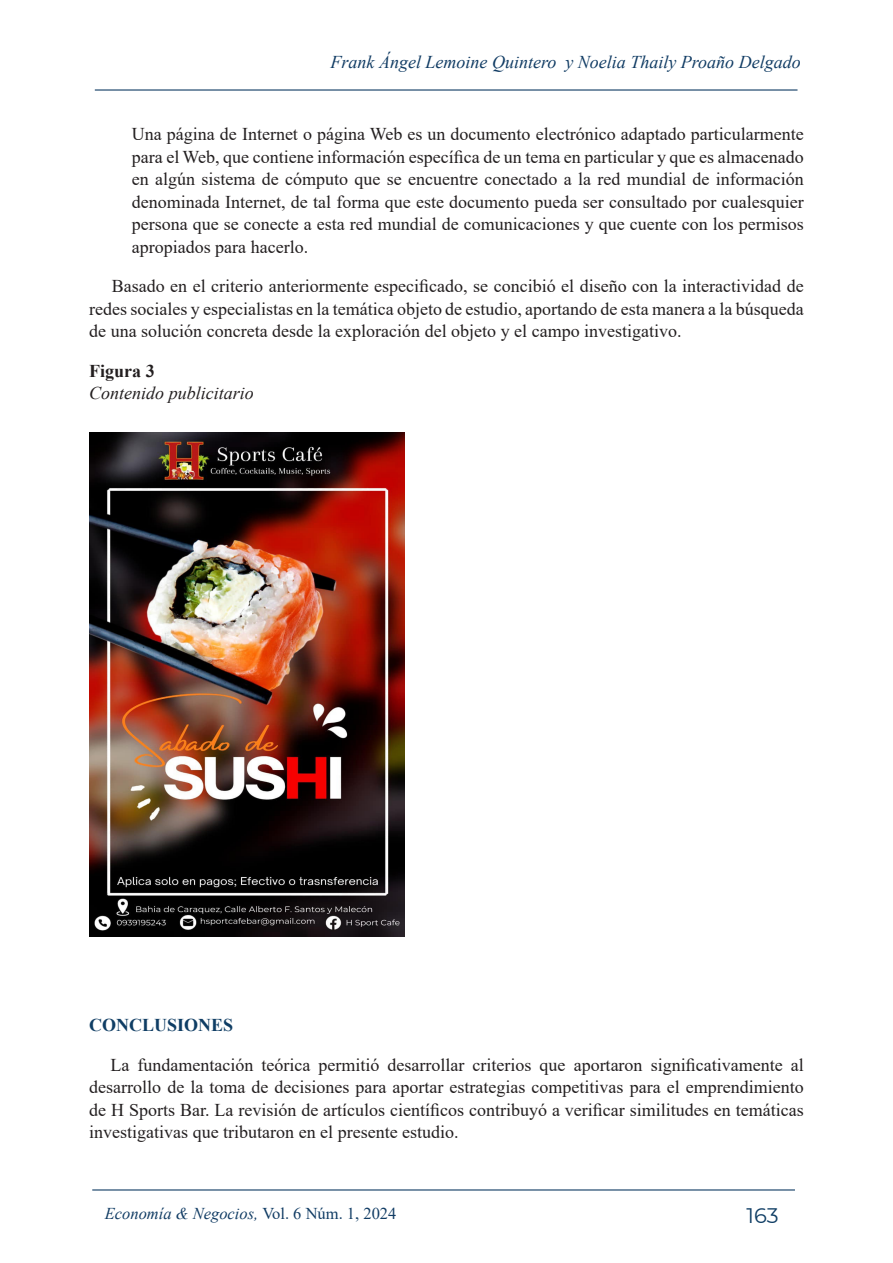
<style>
.page{position:relative;width:893px;height:1263px;background:#fff}
.page>*{position:absolute;margin:0;border:0;box-sizing:border-box;transform-origin:0 0}
.t1{font:21px "Montserrat";color:#0f3d64}
.t2{font:18px/22.5px "Times New Roman";color:#231f20;text-align:justify}
.t3{font:italic 18px "Times New Roman";color:#113c64}
.t4{font:italic 18px "Times New Roman";color:#231f20}
.t5{font:700 18px "Times New Roman";color:#0f3d64}
.t6{font:700 18px "Times New Roman";color:#231f20}
.t7{font:italic 16.5px "Times New Roman";color:#113c64}
.s1{font-style:normal}
</style>
<div class="page">
<hr style="left:95px;top:89px;width:702px;height:2px;background:#113c64">
<hr style="left:92px;top:1189px;width:703px;height:1px;background:#113c64">
<img style="left:89px;top:433px;width:316px;height:504px">
<p class="t3" style="left:331px;top:49px;width:472px">Frank Ángel Lemoine Quintero y Noelia Thaily Proaño Delgado</p>
<p class="t2" style="left:132px;top:122px;width:673px">Una página de Internet o página Web es un documento electrónico adaptado particularmente para el Web, que contiene información específica de un tema en particular y que es almacenado en algún sistema de cómputo que se encuentre conectado a la red mundial de información denominada Internet, de tal forma que este documento pueda ser consultado por cualesquier persona que se conecte a esta red mundial de comunicaciones y que cuente con los permisos apropiados para hacerlo.</p>
<p class="t2" style="left:89px;top:274px;width:716px;text-indent:23px">Basado en el criterio anteriormente especificado, se concibió el diseño con la interactividad de redes sociales y especialistas en la temática objeto de estudio, aportando de esta manera a la búsqueda de una solución concreta desde la exploración del objeto y el campo investigativo.</p>
<p class="t6" style="left:89px;top:358px;width:67px">Figura 3</p>
<p class="t4" style="left:89px;top:381px;width:166px">Contenido publicitario</p>
<p class="t5" style="left:89px;top:1012px;width:146px">CONCLUSIONES</p>
<p class="t2" style="left:89px;top:1053px;width:716px;text-indent:21px">La fundamentación teórica permitió desarrollar criterios que aportaron significativamente al desarrollo de la toma de decisiones para aportar estrategias competitivas para el emprendimiento de H Sports Bar. La revisión de artículos científicos contribuyó a verificar similitudes en temáticas investigativas que tributaron en el presente estudio.</p>
<p class="t7" style="left:105px;top:1202px;width:293px">Economía &amp; Negocios, <span class="s1">Vol. 6 Núm. 1, 2024</span></p>
<p class="t1" style="left:746px;top:1201px;width:34px">163</p>
</div>
